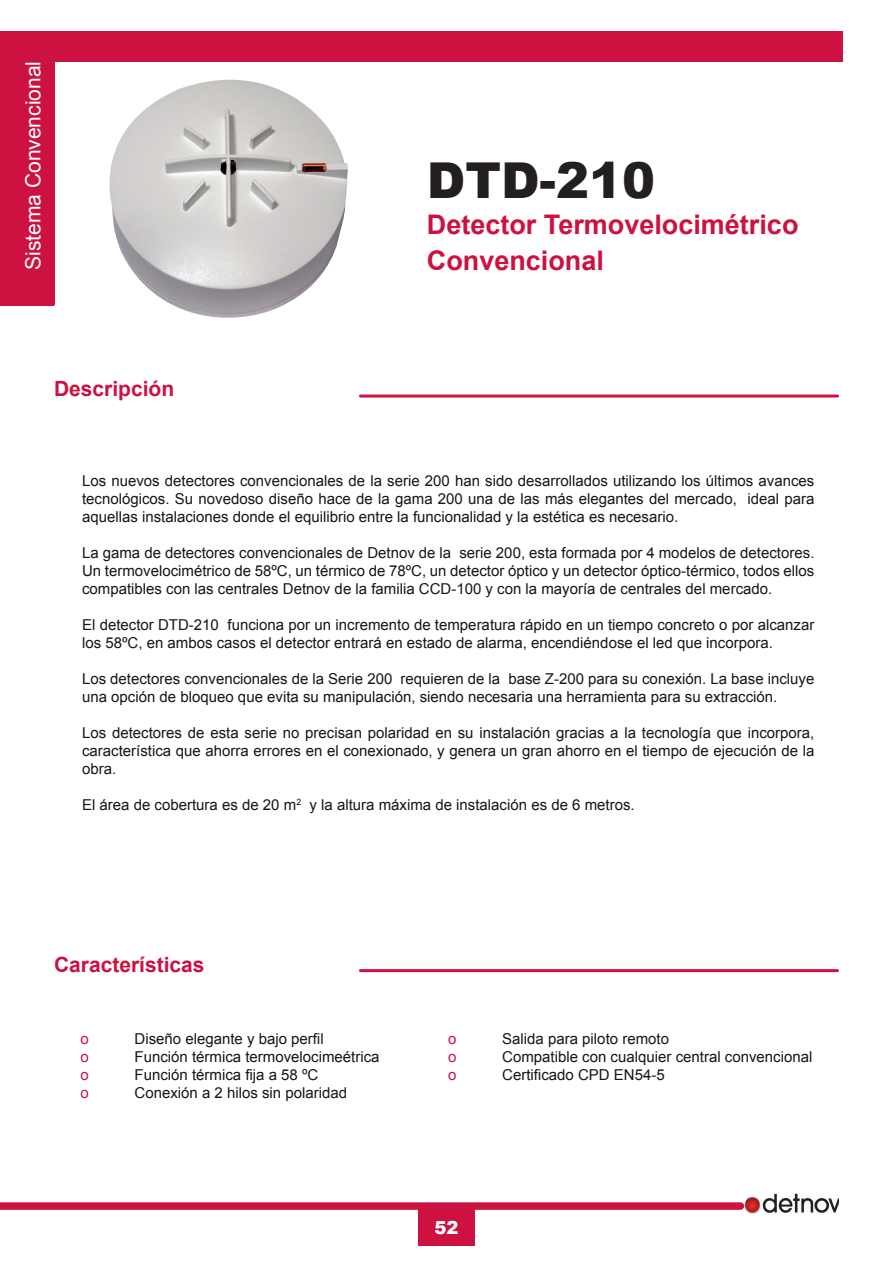
<style>
.page{position:relative;width:893px;height:1263px;background:#fff}
.page>*{position:absolute;margin:0;border:0;box-sizing:border-box;transform-origin:0 0}
.t1{font:900 49.5px "Arial";color:#231f20}
.t2{font:700 27px/36px "Arial";color:#cd1141}
.t3{font:700 21px "Arial";color:#cd1141}
.t4{font:21px "Arial";color:#fff}
.t5{font:900 18px "Arial";color:#fff}
.t6{font:15px/18px "Arial";color:#171518;text-align:justify}
.t7{font:15px "Arial";color:#cd1141}
</style>
<div class="page">
<div style="left:418px;top:1209px;width:56px;height:37px;background:#cd1141"></div>
<img style="left:744px;top:1193px;width:95px;height:21px">
<svg style="left:0;top:1202px;width:744px;height:8px;background:#cf1f4c"></svg>
<div style="left:47px;top:32px;width:792px;height:30px;background:#cd1141"></div>
<hr style="left:359px;top:395px;width:480px;height:3px;background:#cd1141;border-radius:2px">
<div style="left:0;top:32px;width:54px;height:274px;background:#cd1141"></div>
<hr style="left:359px;top:969px;width:480px;height:3px;background:#cd1141;border-radius:2px">
<img style="left:109px;top:80px;width:239px;height:238px">
<h3 class="t4" style="left:19px;top:270px;width:210px;rotate:-90deg">Sistema Convencional</h3>
<h1 class="t1" style="left:427px;top:144px;width:230px">DTD-210</h1>
<h2 class="t2" style="left:427px;top:207px;width:373px">Detector Termovelocimétrico<br>Convencional</h2>
<h3 class="t3" style="left:54px;top:375px;width:122px">Descripción</h3>
<p class="t6" style="left:82px;top:472px;width:734px">Los nuevos detectores convencionales de la serie 200 han sido desarrollados utilizando los últimos avances tecnológicos. Su novedoso diseño hace de la gama 200 una de las más elegantes del mercado, ideal para aquellas instalaciones donde el equilibrio entre la funcionalidad y la estética es necesario.</p>
<p class="t6" style="left:82px;top:544px;width:734px">La gama de detectores convencionales de Detnov de la serie 200, esta formada por 4 modelos de detectores.<br>Un termovelocimétrico de 58ºC, un térmico de 78ºC, un detector óptico y un detector óptico-térmico, todos ellos compatibles con las centrales Detnov de la familia CCD-100 y con la mayoría de centrales del mercado.</p>
<p class="t6" style="left:82px;top:616px;width:734px">El detector DTD-210 funciona por un incremento de temperatura rápido en un tiempo concreto o por alcanzar los 58ºC, en ambos casos el detector entrará en estado de alarma, encendiéndose el led que incorpora.</p>
<p class="t6" style="left:82px;top:670px;width:734px">Los detectores convencionales de la Serie 200 requieren de la base Z-200 para su conexión. La base incluye una opción de bloqueo que evita su manipulación, siendo necesaria una herramienta para su extracción.</p>
<p class="t6" style="left:82px;top:724px;width:734px">Los detectores de esta serie no precisan polaridad en su instalación gracias a la tecnología que incorpora, característica que ahorra errores en el conexionado, y genera un gran ahorro en el tiempo de ejecución de la obra.</p>
<p class="t6" style="left:82px;top:796px;width:554px">El área de cobertura es de 20 m<sup>2</sup> y la altura máxima de instalación es de 6 metros.</p>
<h3 class="t3" style="left:54px;top:951px;width:152px">Características</h3>
<p class="t7" style="left:81px;top:1029px;width:10px">o</p>
<p class="t6" style="left:135px;top:1030px;width:191px">Diseño elegante y bajo perfil</p>
<p class="t7" style="left:81px;top:1047px;width:10px">o</p>
<p class="t6" style="left:135px;top:1048px;width:247px">Función térmica termovelocimeétrica</p>
<p class="t7" style="left:81px;top:1065px;width:10px">o</p>
<p class="t6" style="left:135px;top:1066px;width:185px">Función térmica fija a 58 ºC</p>
<p class="t7" style="left:81px;top:1083px;width:10px">o</p>
<p class="t6" style="left:135px;top:1084px;width:214px">Conexión a 2 hilos sin polaridad</p>
<p class="t7" style="left:448px;top:1029px;width:10px">o</p>
<p class="t6" style="left:502px;top:1030px;width:168px">Salida para piloto remoto</p>
<p class="t7" style="left:448px;top:1047px;width:10px">o</p>
<p class="t6" style="left:502px;top:1048px;width:312px">Compatible con cualquier central convencional</p>
<p class="t7" style="left:448px;top:1065px;width:10px">o</p>
<p class="t6" style="left:502px;top:1066px;width:164px">Certificado CPD EN54-5</p>
<p class="t5" style="left:434px;top:1214px;width:26px">52</p>
</div>
